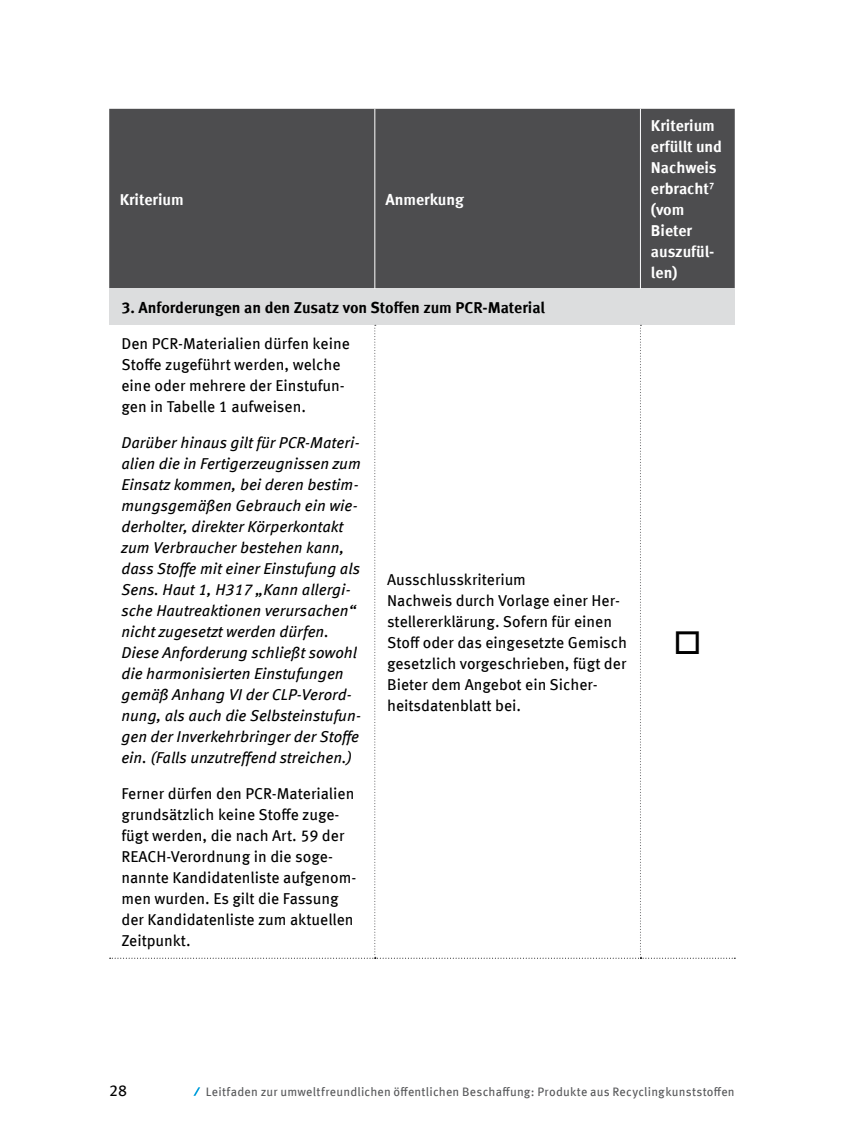
<style>
.page{position:relative;width:844px;height:1141px;background:#fff}
.page>*{position:absolute;margin:0;border:0;box-sizing:border-box;transform-origin:0 0}
.P_Tabelle_RG_Zeile{font:15.75px/21px "Meta Offc";color:#000}
.P_Tabelle_RG_Zeile-2{font:italic 15.75px/21px "Meta Offc";color:#000}
.P_Tabelle_RG_Kopf{font:700 15.75px/21px "Meta Offc";color:#fff}
.P_Tabelle_RG_Zeile-3{font:700 15.75px "Meta Offc";color:#000}
.t1{font:12.25px "Meta Offc";letter-spacing:.015em;color:#58595b}
</style>
<div class="page">
<svg style="left:193px;top:1087px;width:7px;height:9px"></svg>
<div style="left:109px;top:109px;width:625px;height:180px;background:#4d4d4f"></div>
<div style="left:109px;top:289px;width:625px;height:36px;background:#dcddde"></div>
<hr style="left:374px;top:109px;width:1px;height:180px;background:#fff">
<hr style="left:639px;top:109px;width:1px;height:180px;background:#fff">
<svg style="left:110px;top:325px;width:625px;height:634px"></svg>
<p class="P_Tabelle_RG_Kopf" style="left:120px;top:189px;width:65px">Kriterium</p>
<p class="P_Tabelle_RG_Kopf" style="left:385px;top:189px;width:80px">Anmerkung</p>
<p class="P_Tabelle_RG_Zeile-3" style="left:121px;top:298px;width:425px">3. Anforderungen an den Zusatz von Stoffen zum PCR-Material</p>
<p class="P_Tabelle_RG_Zeile" style="left:121px;top:334px;width:230px">Den PCR-Materialien dürfen keine<br>Stoffe zugeführt werden, welche eine oder mehrere der Einstufun&shy;gen in Tabelle 1 aufweisen.</p>
<p class="P_Tabelle_RG_Zeile-2" style="left:121px;top:433px;width:241px">Darüber hinaus gilt für PCR-Materi&shy;alien die in Fertigerzeugnissen zum Einsatz kommen, bei deren bestim&shy;mungsgemäßen Gebrauch ein wie&shy;derholter, direkter Körperkontakt zum Verbraucher bestehen kann, dass Stoffe mit einer Einstufung als Sens. Haut 1, H317 „Kann allergi&shy;sche Hautreaktionen verursachen“ nicht zugesetzt werden dürfen.<br>Diese Anforderung schließt sowohl die harmonisierten Einstufungen gemäß Anhang VI der CLP-Verord&shy;nung, als auch die Selbsteinstufun&shy;gen der Inverkehrbringer der Stoffe ein. (Falls unzutreffend streichen.)</p>
<p class="P_Tabelle_RG_Zeile" style="left:121px;top:783px;width:236px">Ferner dürfen den PCR-Materialien grundsätzlich keine Stoffe zuge&shy;fügt werden, die nach Art. 59 der<br>REACH-Verordnung in die soge&shy;nannte Kandidatenliste aufgenom&shy;men wurden. Es gilt die Fassung der Kandidatenliste zum aktuellen<br>Zeitpunkt.</p>
<p class="P_Tabelle_RG_Zeile" style="left:387px;top:569px;width:140px">Ausschlusskriterium</p>
<p class="P_Tabelle_RG_Zeile" style="left:387px;top:590px;width:241px">Nachweis durch Vorlage einer Her&shy;stellererklärung. Sofern für einen<br>Stoff oder das eingesetzte Gemisch gesetzlich vorgeschrieben, fügt der<br>Bieter dem Angebot ein Sicher&shy;heitsdatenblatt bei.</p>
<p class="P_Tabelle_RG_Kopf" style="left:650px;top:116px;width:73px">Kriterium erfüllt und<br>Nachweis erbracht<sup>7</sup></p>
<p class="P_Tabelle_RG_Kopf" style="left:650px;top:200px;width:65px">(vom<br>Bieter auszufül&shy;len)</p>
<p class="P_Tabelle_RG_Zeile" style="left:109px;top:1080px;width:19px">28</p>
<p class="t1" style="left:206px;top:1084px;width:530px">Leitfaden zur umweltfreundlichen öffentlichen Beschaffung: Produkte aus Recyclingkunststoffen</p>
</div>
